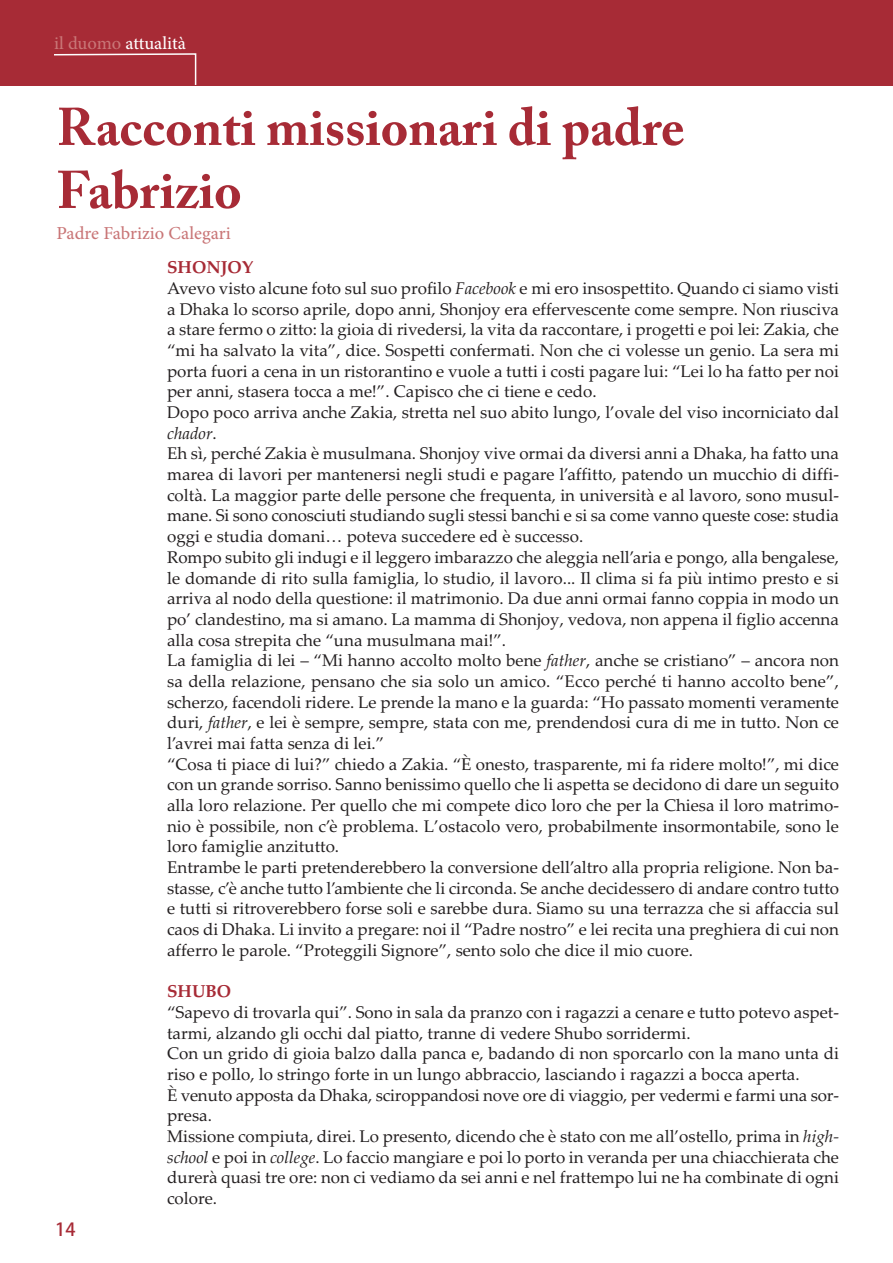
<style>
.page{position:relative;width:893px;height:1263px;background:#fff}
.page>*{position:absolute;margin:0;border:0;box-sizing:border-box;transform-origin:0 0}
.t1{font:700 52.5px/63px "Adobe Caslon Pro";color:#a72b36}
.t2{font:18px "Adobe Hebrew";color:#c97677}
.t3{font:18px "Adobe Hebrew";letter-spacing:-.005em;color:#fff}
.t4{font:18px "Adobe Heiti Std";color:#a72b36}
.t5{font:700 17.25px "Palatino Linotype";color:#a72b36}
.t6{font:16.95px/20.7px "Palatino Linotype";color:#231f20}
.s1{color:#c97677}
.s2{font-style:italic}
</style>
<div class="page">
<div style="left:0;top:0;width:893px;height:85px;background:#a72b36"></div>
<svg style="left:52px;top:53px;width:145px;height:33px"></svg>
<p class="t3" style="left:54px;top:37px;width:133px"><span class="s1">il duomo</span> attualità</p>
<h1 class="t1" style="left:57px;top:101px;width:630px">Racconti missionari di padre<br>Fabrizio</h1>
<p class="t2" style="left:57px;top:227px;width:176px">Padre Fabrizio Calegari</p>
<p class="t4" style="left:55px;top:1219px;width:22px">14</p>
<p class="t5" style="left:167px;top:257px;width:88px">SHONJOY</p>
<p class="t6" style="left:167px;top:278px;width:673px">Avevo visto alcune foto sul suo profilo <span class="s2">Facebook</span> e mi ero insospettito. Quando ci siamo visti a Dhaka lo scorso aprile, dopo anni, Shonjoy era effervescente come sempre. Non riusciva a stare fermo o zitto: la gioia di rivedersi, la vita da raccontare, i progetti e poi lei: Zakia, che “mi ha salvato la vita”, dice. Sospetti confermati. Non che ci volesse un genio. La sera mi porta fuori a cena in un ristorantino e vuole a tutti i costi pagare lui: “Lei lo ha fatto per noi per anni, stasera tocca a me!”. Capisco che ci tiene e cedo.<br>Dopo poco arriva anche Zakia, stretta nel suo abito lungo, l’ovale del viso incorniciato dal <span class="s2">chador</span>.<br>Eh sì, perché Zakia è musulmana. Shonjoy vive ormai da diversi anni a Dhaka, ha fatto una marea di lavori per mantenersi negli studi e pagare l’affitto, patendo un mucchio di diffi&shy;coltà. La maggior parte delle persone che frequenta, in università e al lavoro, sono musul&shy;mane. Si sono conosciuti studiando sugli stessi banchi e si sa come vanno queste cose: studia oggi e studia domani… poteva succedere ed è successo.<br>Rompo subito gli indugi e il leggero imbarazzo che aleggia nell’aria e pongo, alla bengalese, le domande di rito sulla famiglia, lo studio, il lavoro... Il clima si fa più intimo presto e si arriva al nodo della questione: il matrimonio. Da due anni ormai fanno coppia in modo un po’ clandestino, ma si amano. La mamma di Shonjoy, vedova, non appena il figlio accenna alla cosa strepita che “una musulmana mai!”.<br>La famiglia di lei – “Mi hanno accolto molto bene <span class="s2">father</span>, anche se cristiano” – ancora non sa della relazione, pensano che sia solo un amico. “Ecco perché ti hanno accolto bene”, scherzo, facendoli ridere. Le prende la mano e la guarda: “Ho passato momenti veramente duri, <span class="s2">father</span>, e lei è sempre, sempre, stata con me, prendendosi cura di me in tutto. Non ce l’avrei mai fatta senza di lei.”<br>“Cosa ti piace di lui?” chiedo a Zakia. “È onesto, trasparente, mi fa ridere molto!”, mi dice con un grande sorriso. Sanno benissimo quello che li aspetta se decidono di dare un seguito alla loro relazione. Per quello che mi compete dico loro che per la Chiesa il loro matrimo&shy;nio è possibile, non c’è problema. L’ostacolo vero, probabilmente insormontabile, sono le loro famiglie anzitutto.<br>Entrambe le parti pretenderebbero la conversione dell’altro alla propria religione. Non ba&shy;stasse, c’è anche tutto l’ambiente che li circonda. Se anche decidessero di andare contro tutto e tutti si ritroverebbero forse soli e sarebbe dura. Siamo su una terrazza che si affaccia sul caos di Dhaka. Li invito a pregare: noi il “Padre nostro” e lei recita una preghiera di cui non afferro le parole. “Proteggili Signore”, sento solo che dice il mio cuore.</p>
<p class="t5" style="left:167px;top:981px;width:66px">SHUBO</p>
<p class="t6" style="left:167px;top:1002px;width:673px">“Sapevo di trovarla qui”. Sono in sala da pranzo con i ragazzi a cenare e tutto potevo aspet&shy;tarmi, alzando gli occhi dal piatto, tranne di vedere Shubo sorridermi.<br>Con un grido di gioia balzo dalla panca e, badando di non sporcarlo con la mano unta di riso e pollo, lo stringo forte in un lungo abbraccio, lasciando i ragazzi a bocca aperta.<br>È venuto apposta da Dhaka, sciroppandosi nove ore di viaggio, per vedermi e farmi una sor&shy;presa.<br>Missione compiuta, direi. Lo presento, dicendo che è stato con me all’ostello, prima in <span class="s2">high&shy;school</span> e poi in <span class="s2">college</span>. Lo faccio mangiare e poi lo porto in veranda per una chiacchierata che durerà quasi tre ore: non ci vediamo da sei anni e nel frattempo lui ne ha combinate di ogni colore.</p>
</div>
